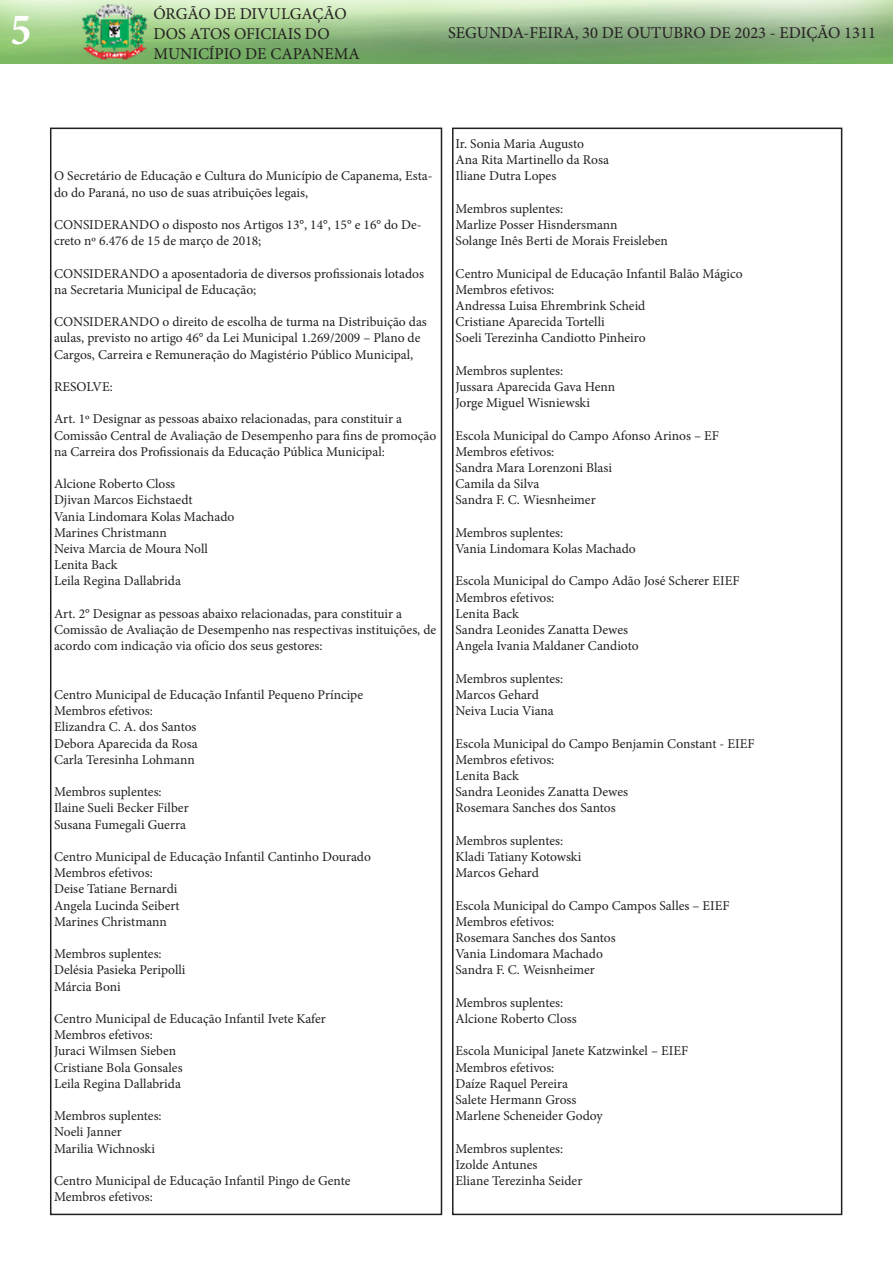
<style>
.page{position:relative;width:893px;height:1263px;background:#fff}
.page>*{position:absolute;margin:0;border:0;box-sizing:border-box;transform-origin:0 0}
.t1{font:700 condensed 45px "Minion Pro";color:#fff}
.t2{font:16.5px/19.8px "Minion Pro";color:#231f20}
.t3{font:13.5px/16.2px "Minion Pro";color:#231f20}
</style>
<div class="page">
<div style="left:50px;top:128px;width:392px;height:1087px;border:2px solid #231f20"></div>
<img style="left:0;top:0;width:893px;height:64px">
<div style="left:452px;top:128px;width:390px;height:1087px;border:2px solid #231f20"></div>
<h1 class="t1" style="left:11px;top:-1px;width:22px">5</h1>
<p class="t2" style="left:153px;top:4px;width:208px">ÓRGÃO DE DIVULGAÇÃO<br>DOS ATOS OFICIAIS DO<br>MUNICÍPIO DE CAPANEMA</p>
<p class="t2" style="left:448px;top:23px;width:429px">SEGUNDA-FEIRA, 30 DE OUTUBRO DE 2023 - EDIÇÃO 1311</p>
<p class="t3" style="left:54px;top:168px;width:380px">O Secretário de Educação e Cultura do Município de Capanema, Esta&shy;do do Paraná, no uso de suas atribuições legais,</p>
<p class="t3" style="left:54px;top:217px;width:369px">CONSIDERANDO o disposto nos Artigos 13°, 14°, 15° e 16° do De&shy;creto nº 6.476 de 15 de março de 2018;</p>
<p class="t3" style="left:54px;top:265px;width:372px">CONSIDERANDO a aposentadoria de diversos profissionais lotados na Secretaria Municipal de Educação;</p>
<p class="t3" style="left:54px;top:314px;width:374px">CONSIDERANDO o direito de escolha de turma na Distribuição das aulas, previsto no artigo 46° da Lei Municipal 1.269/2009 – Plano de<br>Cargos, Carreira e Remuneração do Magistério Público Municipal,</p>
<p class="t3" style="left:54px;top:379px;width:60px">RESOLVE:</p>
<p class="t3" style="left:54px;top:411px;width:384px">Art. 1º Designar as pessoas abaixo relacionadas, para constituir a<br>Comissão Central de Avaliação de Desempenho para fins de promoção na Carreira dos Profissionais da Educação Pública Municipal:</p>
<p class="t3" style="left:54px;top:476px;width:123px">Alcione Roberto Closs</p>
<p class="t3" style="left:54px;top:492px;width:140px">Djivan Marcos Eichstaedt</p>
<p class="t3" style="left:54px;top:508px;width:182px">Vania Lindomara Kolas Machado</p>
<p class="t3" style="left:54px;top:524px;width:114px">Marines Christmann</p>
<p class="t3" style="left:54px;top:541px;width:155px">Neiva Marcia de Moura Noll</p>
<p class="t3" style="left:54px;top:557px;width:65px">Lenita Back</p>
<p class="t3" style="left:54px;top:573px;width:129px">Leila Regina Dallabrida</p>
<p class="t3" style="left:54px;top:605px;width:384px">Art. 2° Designar as pessoas abaixo relacionadas, para constituir a<br>Comissão de Avaliação de Desempenho nas respectivas instituições, de acordo com indicação via ofício dos seus gestores:</p>
<p class="t3" style="left:54px;top:686px;width:311px">Centro Municipal de Educação Infantil Pequeno Príncipe</p>
<p class="t3" style="left:54px;top:703px;width:100px">Membros efetivos:</p>
<p class="t3" style="left:54px;top:719px;width:144px">Elizandra C. A. dos Santos</p>
<p class="t3" style="left:54px;top:735px;width:145px">Debora Aparecida da Rosa</p>
<p class="t3" style="left:54px;top:751px;width:142px">Carla Teresinha Lohmann</p>
<p class="t3" style="left:54px;top:784px;width:109px">Membros suplentes:</p>
<p class="t3" style="left:54px;top:800px;width:136px">Ilaine Sueli Becker Filber</p>
<p class="t3" style="left:54px;top:816px;width:134px">Susana Fumegali Guerra</p>
<p class="t3" style="left:54px;top:848px;width:318px">Centro Municipal de Educação Infantil Cantinho Dourado</p>
<p class="t3" style="left:54px;top:865px;width:100px">Membros efetivos:</p>
<p class="t3" style="left:54px;top:881px;width:125px">Deise Tatiane Bernardi</p>
<p class="t3" style="left:54px;top:897px;width:127px">Angela Lucinda Seibert</p>
<p class="t3" style="left:54px;top:913px;width:114px">Marines Christmann</p>
<p class="t3" style="left:54px;top:946px;width:109px">Membros suplentes:</p>
<p class="t3" style="left:54px;top:962px;width:133px">Delésia Pasieka Peripolli</p>
<p class="t3" style="left:54px;top:978px;width:68px">Márcia Boni</p>
<p class="t3" style="left:54px;top:1010px;width:273px">Centro Municipal de Educação Infantil Ivete Kafer</p>
<p class="t3" style="left:54px;top:1027px;width:100px">Membros efetivos:</p>
<p class="t3" style="left:54px;top:1043px;width:124px">Juraci Wilmsen Sieben</p>
<p class="t3" style="left:54px;top:1059px;width:130px">Cristiane Bola Gonsales</p>
<p class="t3" style="left:54px;top:1075px;width:129px">Leila Regina Dallabrida</p>
<p class="t3" style="left:54px;top:1108px;width:109px">Membros suplentes:</p>
<p class="t3" style="left:54px;top:1124px;width:69px">Noeli Janner</p>
<p class="t3" style="left:54px;top:1140px;width:102px">Marilia Wichnoski</p>
<p class="t3" style="left:54px;top:1172px;width:298px">Centro Municipal de Educação Infantil Pingo de Gente</p>
<p class="t3" style="left:54px;top:1189px;width:100px">Membros efetivos:</p>
<p class="t3" style="left:455px;top:136px;width:130px">Ir. Sonia Maria Augusto</p>
<p class="t3" style="left:455px;top:152px;width:155px">Ana Rita Martinello da Rosa</p>
<p class="t3" style="left:455px;top:168px;width:102px">Iliane Dutra Lopes</p>
<p class="t3" style="left:455px;top:200px;width:109px">Membros suplentes:</p>
<p class="t3" style="left:455px;top:217px;width:164px">Marlize Posser Hisndersmann</p>
<p class="t3" style="left:455px;top:233px;width:214px">Solange Inês Berti de Morais Freisleben</p>
<p class="t3" style="left:455px;top:265px;width:289px">Centro Municipal de Educação Infantil Balão Mágico</p>
<p class="t3" style="left:455px;top:281px;width:100px">Membros efetivos:</p>
<p class="t3" style="left:455px;top:298px;width:191px">Andressa Luisa Ehrembrink Scheid</p>
<p class="t3" style="left:455px;top:314px;width:151px">Cristiane Aparecida Tortelli</p>
<p class="t3" style="left:455px;top:330px;width:192px">Soeli Terezinha Candiotto Pinheiro</p>
<p class="t3" style="left:455px;top:362px;width:109px">Membros suplentes:</p>
<p class="t3" style="left:455px;top:379px;width:161px">Jussara Aparecida Gava Henn</p>
<p class="t3" style="left:455px;top:395px;width:136px">Jorge Miguel Wisniewski</p>
<p class="t3" style="left:455px;top:427px;width:265px">Escola Municipal do Campo Afonso Arinos – EF</p>
<p class="t3" style="left:455px;top:443px;width:100px">Membros efetivos:</p>
<p class="t3" style="left:455px;top:460px;width:158px">Sandra Mara Lorenzoni Blasi</p>
<p class="t3" style="left:455px;top:476px;width:85px">Camila da Silva</p>
<p class="t3" style="left:455px;top:492px;width:142px">Sandra F. C. Wiesnheimer</p>
<p class="t3" style="left:455px;top:524px;width:109px">Membros suplentes:</p>
<p class="t3" style="left:455px;top:541px;width:182px">Vania Lindomara Kolas Machado</p>
<p class="t3" style="left:455px;top:573px;width:285px">Escola Municipal do Campo Adão José Scherer EIEF</p>
<p class="t3" style="left:455px;top:589px;width:100px">Membros efetivos:</p>
<p class="t3" style="left:455px;top:605px;width:65px">Lenita Back</p>
<p class="t3" style="left:455px;top:622px;width:174px">Sandra Leonides Zanatta Dewes</p>
<p class="t3" style="left:455px;top:638px;width:185px">Angela Ivania Maldaner Candioto</p>
<p class="t3" style="left:455px;top:670px;width:109px">Membros suplentes:</p>
<p class="t3" style="left:455px;top:686px;width:85px">Marcos Gehard</p>
<p class="t3" style="left:455px;top:703px;width:100px">Neiva Lucia Viana</p>
<p class="t3" style="left:455px;top:735px;width:301px">Escola Municipal do Campo Benjamin Constant - EIEF</p>
<p class="t3" style="left:455px;top:751px;width:100px">Membros efetivos:</p>
<p class="t3" style="left:455px;top:767px;width:65px">Lenita Back</p>
<p class="t3" style="left:455px;top:784px;width:174px">Sandra Leonides Zanatta Dewes</p>
<p class="t3" style="left:455px;top:800px;width:162px">Rosemara Sanches dos Santos</p>
<p class="t3" style="left:455px;top:832px;width:109px">Membros suplentes:</p>
<p class="t3" style="left:455px;top:848px;width:127px">Kladi Tatiany Kotowski</p>
<p class="t3" style="left:455px;top:865px;width:85px">Marcos Gehard</p>
<p class="t3" style="left:455px;top:897px;width:276px">Escola Municipal do Campo Campos Salles – EIEF</p>
<p class="t3" style="left:455px;top:913px;width:100px">Membros efetivos:</p>
<p class="t3" style="left:455px;top:929px;width:162px">Rosemara Sanches dos Santos</p>
<p class="t3" style="left:455px;top:946px;width:149px">Vania Lindomara Machado</p>
<p class="t3" style="left:455px;top:962px;width:141px">Sandra F. C. Weisnheimer</p>
<p class="t3" style="left:455px;top:994px;width:109px">Membros suplentes:</p>
<p class="t3" style="left:455px;top:1010px;width:123px">Alcione Roberto Closs</p>
<p class="t3" style="left:455px;top:1043px;width:234px">Escola Municipal Janete Katzwinkel – EIEF</p>
<p class="t3" style="left:455px;top:1059px;width:100px">Membros efetivos:</p>
<p class="t3" style="left:455px;top:1075px;width:114px">Daíze Raquel Pereira</p>
<p class="t3" style="left:455px;top:1091px;width:122px">Salete Hermann Gross</p>
<p class="t3" style="left:455px;top:1108px;width:149px">Marlene Scheneider Godoy</p>
<p class="t3" style="left:455px;top:1140px;width:109px">Membros suplentes:</p>
<p class="t3" style="left:455px;top:1156px;width:83px">Izolde Antunes</p>
<p class="t3" style="left:455px;top:1172px;width:128px">Eliane Terezinha Seider</p>
</div>
